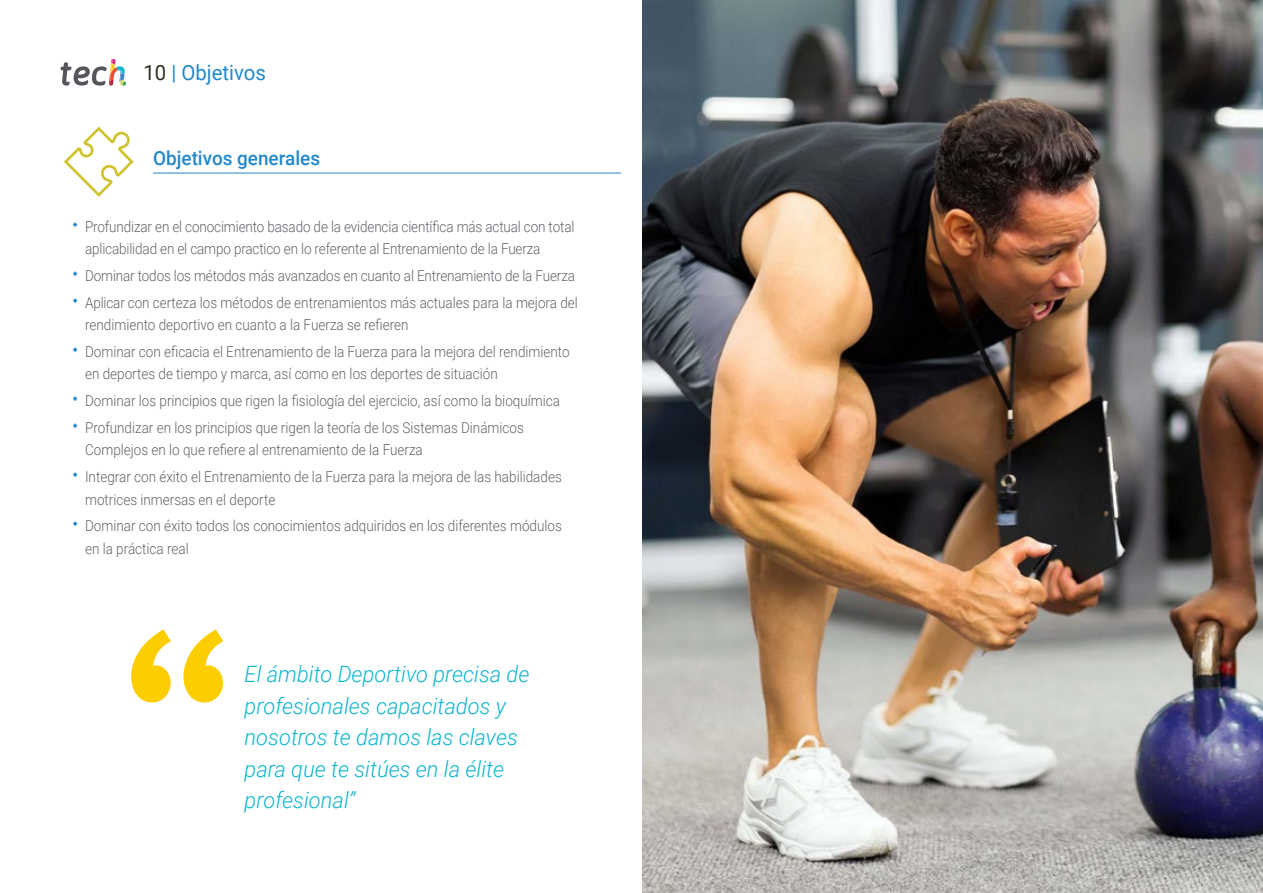
<style>
.page{position:relative;width:1263px;height:893px;background:#fff}
.page>*{position:absolute;margin:0;border:0;box-sizing:border-box;transform-origin:0 0}
.t1{font:italic 300 22.5px/31.5px "Roboto";color:#0fb6cf}
.t2{font:21px "Roboto";color:#2488c9}
.t3{font:500 19.5px "Roboto";color:#2488c9}
.t4{font:300 15px/26.7px "Roboto";color:#61646a;scale:.9 1}
.s1{color:#312e20}
</style>
<div class="page">
<svg style="left:61px;top:59px;width:65px;height:27px"></svg>
<hr style="left:153px;top:173px;width:468px;height:1px;background:#2488c9">
<svg style="left:64px;top:127px;width:70px;height:70px"></svg>
<img style="left:642px;top:0;width:621px;height:893px">
<svg style="left:131px;top:629px;width:92px;height:74px"></svg>
<h2 class="t2" style="left:144px;top:57px;width:124px"><span class="s1">10</span> | Objetivos</h2>
<h3 class="t3" style="left:153px;top:144px;width:169px">Objetivos generales</h3>
<p class="t4" style="left:85px;top:214px;width:545px;line-height:22.5px">Profundizar en el conocimiento basado de la evidencia científica más actual con total aplicabilidad en el campo practico en lo referente al Entrenamiento de la Fuerza</p>
<p class="t4" style="left:85px;top:262px;width:549px">Dominar todos los métodos más avanzados en cuanto al Entrenamiento de la Fuerza<br>Aplicar con certeza los métodos de entrenamientos más actuales para la mejora del</p>
<p class="t4" style="left:85px;top:311px;width:540px">rendimiento deportivo en cuanto a la Fuerza se refieren<br>Dominar con eficacia el Entrenamiento de la Fuerza para la mejora del rendimiento</p>
<p class="t4" style="left:85px;top:360px;width:529px">en deportes de tiempo y marca, así como en los deportes de situación<br>Dominar los principios que rigen la fisiología del ejercicio, así como la bioquímica<br>Profundizar en los principios que rigen la teoría de los Sistemas Dinámicos</p>
<p class="t4" style="left:85px;top:436px;width:531px">Complejos en lo que refiere al entrenamiento de la Fuerza<br>Integrar con éxito el Entrenamiento de la Fuerza para la mejora de las habilidades</p>
<p class="t4" style="left:85px;top:485px;width:531px">motrices inmersas en el deporte<br>Dominar con éxito todos los conocimientos adquiridos en los diferentes módulos</p>
<p class="t4" style="left:85px;top:535px;width:117px">en la práctica real</p>
<h1 class="t1" style="left:244px;top:658px;width:286px">El ámbito Deportivo precisa de profesionales capacitados y nosotros te damos las claves para que te sitúes en la élite profesional”</h1>
</div>
